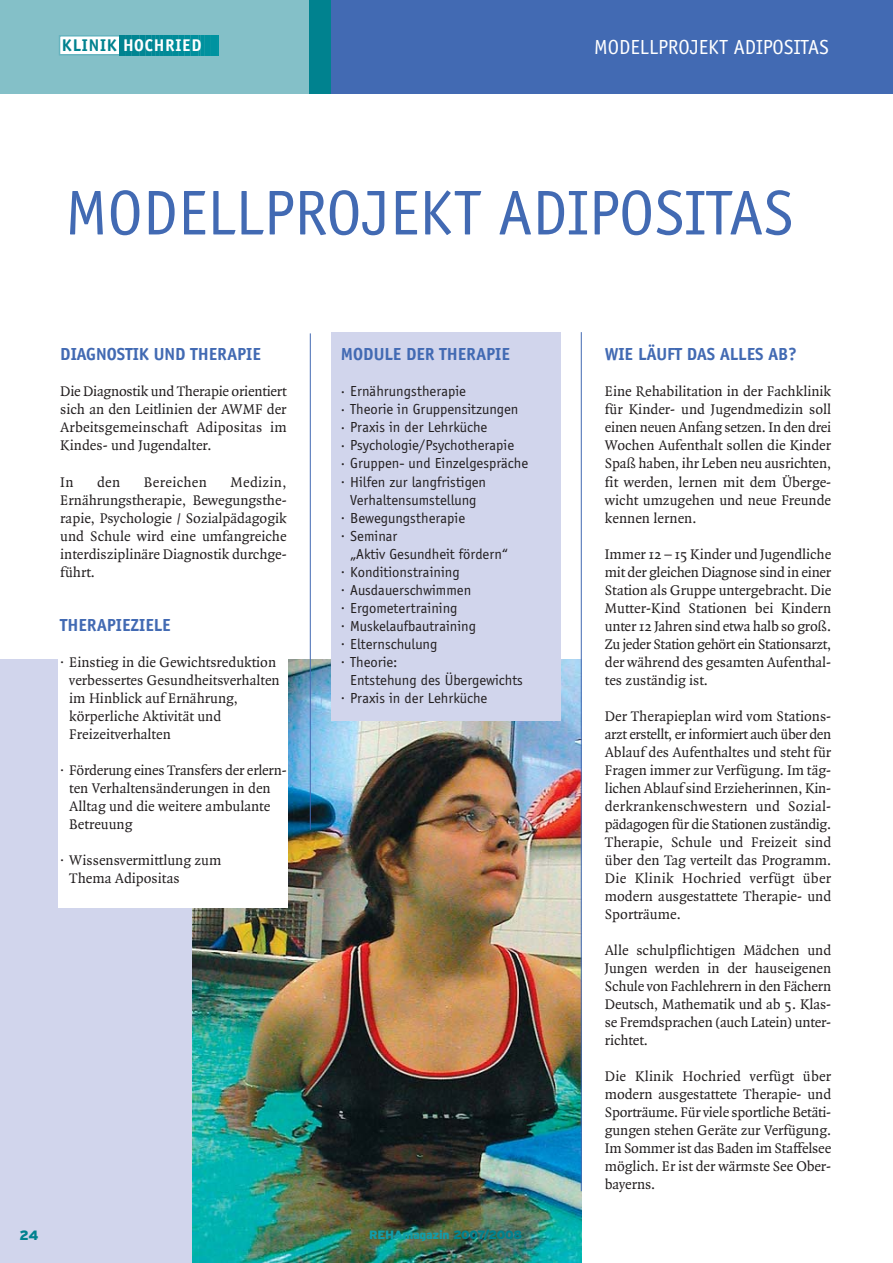
<style>
.page{position:relative;width:893px;height:1263px;background:#fff}
.page>*{position:absolute;margin:0;border:0;box-sizing:border-box;transform-origin:0 0}
.t1{font:65.1px "Officina Sans";color:#426ab3}
.t2{font:21px "Officina Sans";color:#fff}
.t3{font:700 18px "Officina Sans";color:#426ab3}
.t4{font:700 17.55px "Officina Sans";letter-spacing:.05em;color:#fff}
.t5{font:15px/18px "Quadraat";color:#231f20;text-align:justify}
.t6{font:15px "Officina Sans";color:#231f20}
.t7{font:15px "Quadraat";letter-spacing:.02em;color:#231f20}
.t8{font:900 13.5px "Interstate";color:#00828f}
.t9{font:900 12px "Interstate";letter-spacing:-.02em;color:#119daa}
.s1{color:#00828f}
</style>
<div class="page">
<img style="left:0;top:0;width:893px;height:1263px">
<p class="t4" style="left:62px;top:38px;width:141px"><span class="s1">KLINIK</span> HOCHRIED</p>
<h2 class="t2" style="left:594px;top:39px;width:236px">MODELLPROJEKT ADIPOSITAS</h2>
<h1 class="t1" style="left:65px;top:187px;width:730px">MODELLPROJEKT ADIPOSITAS</h1>
<p class="t3" style="left:60px;top:347px;width:202px">DIAGNOSTIK UND THERAPIE</p>
<p class="t5" style="left:60px;top:384px;width:228px">Die Diagnostik und Therapie orientiert sich an den Leitlinien der AWMF der Arbeitsgemeinschaft Adipositas im Kindes- und Jugendalter.</p>
<p class="t5" style="left:60px;top:474px;width:15px">In</p>
<p class="t5" style="left:97px;top:474px;width:25px">den</p>
<p class="t7" style="left:144px;top:476px;width:64px">Bereichen</p>
<p class="t5" style="left:60px;top:474px;width:228px;text-indent:170px">Medizin, Ernährungstherapie, Bewegungsthe&shy;rapie, Psychologie / Sozialpädagogik und Schule wird eine umfangreiche interdisziplinäre Diagnostik durchge&shy;führt.</p>
<p class="t3" style="left:60px;top:617px;width:112px">THERAPIEZIELE</p>
<p class="t5" style="left:69px;top:654px;width:212px;text-align:left;text-indent:-9px">. Einstieg in die Gewichtsreduktion verbessertes Gesundheitsverhalten im Hinblick auf Ernährung, körperliche Aktivität und<br>Freizeitverhalten</p>
<p class="t5" style="left:69px;top:762px;width:219px;text-align:left;text-indent:-9px">. Förderung eines Transfers der erlern&shy;ten Verhaltensänderungen in den<br>Alltag und die weitere ambulante<br>Betreuung</p>
<p class="t5" style="left:69px;top:852px;width:154px;text-indent:-9px">. Wissensvermittlung zum<br>Thema Adipositas</p>
<p class="t3" style="left:341px;top:347px;width:170px">MODULE DER THERAPIE</p>
<p class="t6" style="left:341px;top:386px;width:127px">. Ernährungstherapie</p>
<p class="t6" style="left:341px;top:404px;width:179px">. Theorie in Gruppensitzungen</p>
<p class="t6" style="left:341px;top:422px;width:148px">. Praxis in der Lehrküche</p>
<p class="t6" style="left:341px;top:440px;width:175px">. Psychologie/Psychotherapie</p>
<p class="t6" style="left:341px;top:458px;width:189px">. Gruppen- und Einzelgespräche</p>
<p class="t6" style="left:341px;top:476px;width:147px">. Hilfen zur langfristigen</p>
<p class="t6" style="left:350px;top:494px;width:128px">Verhaltensumstellung</p>
<p class="t6" style="left:341px;top:512px;width:126px">. Bewegungstherapie</p>
<p class="t6" style="left:341px;top:530px;width:58px">. Seminar</p>
<p class="t6" style="left:350px;top:548px;width:159px">„Aktiv Gesundheit fördern“</p>
<p class="t6" style="left:341px;top:566px;width:120px">. Konditionstraining</p>
<p class="t6" style="left:341px;top:584px;width:132px">. Ausdauerschwimmen</p>
<p class="t6" style="left:341px;top:602px;width:118px">. Ergometertraining</p>
<p class="t6" style="left:341px;top:620px;width:137px">. Muskelaufbautraining</p>
<p class="t6" style="left:341px;top:638px;width:98px">. Elternschulung</p>
<p class="t6" style="left:341px;top:656px;width:58px">. Theorie:</p>
<p class="t6" style="left:350px;top:674px;width:174px">Entstehung des Übergewichts</p>
<p class="t6" style="left:341px;top:692px;width:148px">. Praxis in der Lehrküche</p>
<p class="t8" style="left:19px;top:1230px;width:21px">24</p>
<p class="t9" style="left:369px;top:1230px;width:155px">REHAmagazin <span class="s1">2007/2008</span></p>
<p class="t3" style="left:605px;top:347px;width:194px">WIE LÄUFT DAS ALLES AB?</p>
<p class="t5" style="left:605px;top:384px;width:228px">Eine Rehabilitation in der Fachklinik für Kinder- und Jugendmedizin soll einen neuen Anfang setzen. In den drei Wochen Aufenthalt sollen die Kinder Spaß haben, ihr Leben neu ausrichten, fit werden, lernen mit dem Überge&shy;wicht umzugehen und neue Freunde kennen lernen.</p>
<p class="t5" style="left:605px;top:546px;width:228px">Immer 12 – 15 Kinder und Jugendliche mit der gleichen Diagnose sind in einer Station als Gruppe untergebracht. Die Mutter-Kind Stationen bei Kindern unter 12 Jahren sind etwa halb so groß.<br>Zu jeder Station gehört ein Stationsarzt, der während des gesamten Aufenthal&shy;tes zuständig ist.</p>
<p class="t5" style="left:605px;top:708px;width:228px">Der Therapieplan wird vom Stations&shy;arzt erstellt, er informiert auch über den Ablauf des Aufenthaltes und steht für Fragen immer zur Verfügung. Im täg&shy;lichen Ablauf sind Erzieherinnen, Kin&shy;derkrankenschwestern und Sozial&shy;pädagogen für die Stationen zuständig.<br>Therapie, Schule und Freizeit sind über den Tag verteilt das Programm.<br>Die Klinik Hochried verfügt über modern ausgestattete Therapie- und Sporträume.</p>
<p class="t5" style="left:605px;top:942px;width:228px">Alle schulpflichtigen Mädchen und Jungen werden in der hauseigenen Schule von Fachlehrern in den Fächern Deutsch, Mathematik und ab 5. Klas&shy;se Fremdsprachen (auch Latein) unter&shy;richtet.</p>
<p class="t5" style="left:605px;top:1068px;width:228px">Die Klinik Hochried verfügt über modern ausgestattete Therapie- und Sporträume. Für viele sportliche Betäti&shy;gungen stehen Geräte zur Verfügung.<br>Im Sommer ist das Baden im Staffelsee möglich. Er ist der wärmste See Ober&shy;bayerns.</p>
</div>
